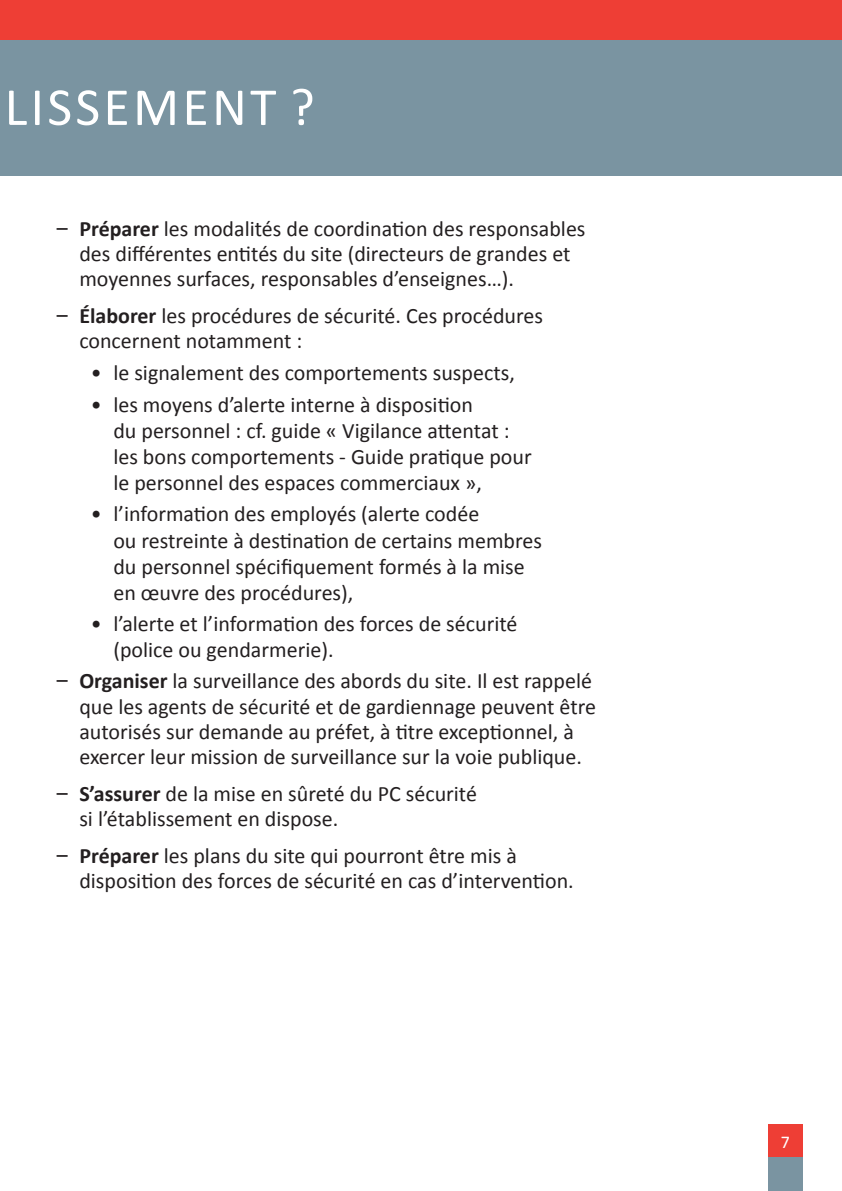
<style>
.page{position:relative;width:842px;height:1191px;background:#fff}
.page>*{position:absolute;margin:0;border:0;box-sizing:border-box;transform-origin:0 0}
.t1{font:54px "Calibri";letter-spacing:.06em;color:#fff}
.t2{font:22px/25.2px "Calibri";color:#231f20}
.t3{font:18px "Calibri";color:#fff}
.s1{font-weight:700}
</style>
<div class="page">
<div style="left:768px;top:1124px;width:34px;height:33px;background:#ee3e35"></div>
<div style="left:768px;top:1157px;width:34px;height:34px;background:#7a94a1"></div>
<div style="left:0;top:0;width:842px;height:176px;background:#7a94a1"></div>
<div style="left:0;top:0;width:842px;height:40px;background:#ee3e35"></div>
<h1 class="t1" style="left:5px;top:73px;width:312px">LISSEMENT ?</h1>
<p class="t2" style="left:79px;top:215px;width:508px;text-indent:-23px">͵͵ <span class="s1">Préparer</span> les modalités de coordination des responsables des différentes entités du site (directeurs de grandes et moyennes surfaces, responsables d’enseignes…).</p>
<p class="t2" style="left:79px;top:302px;width:465px;text-indent:-23px">͵͵ <span class="s1">Élaborer</span> les procédures de sécurité. Ces procédures concernent notamment :</p>
<p class="t2" style="left:91px;top:359px;width:426px">• le signalement des comportements suspects,</p>
<p class="t2" style="left:113px;top:390px;width:420px;line-height:26px;text-indent:-23px">• les moyens d’alerte interne à disposition<br>du personnel : cf. guide « Vigilance attentat : les bons comportements - Guide pratique pour le personnel des espaces commerciaux »,</p>
<p class="t2" style="left:113px;top:500px;width:430px;line-height:26px;text-indent:-23px">• l’information des employés (alerte codée<br>ou restreinte à destination de certains membres du personnel spécifiquement formés à la mise en œuvre des procédures),</p>
<p class="t2" style="left:113px;top:610px;width:406px;line-height:26px;text-indent:-23px">• l’alerte et l’information des forces de sécurité (police ou gendarmerie).</p>
<p class="t2" style="left:79px;top:667px;width:518px;text-indent:-23px">͵͵ <span class="s1">Organiser</span> la surveillance des abords du site. Il est rappelé que les agents de sécurité et de gardiennage peuvent être autorisés sur demande au préfet, à titre exceptionnel, à exercer leur mission de surveillance sur la voie publique.</p>
<p class="t2" style="left:79px;top:780px;width:399px;text-indent:-23px">͵͵ <span class="s1">S’assurer</span> de la mise en sûreté du PC sécurité si l’établissement en dispose.</p>
<p class="t2" style="left:79px;top:841px;width:496px;text-indent:-23px">͵͵ <span class="s1">Préparer</span> les plans du site qui pourront être mis à disposition des forces de sécurité en cas d’intervention.</p>
<p class="t3" style="left:781px;top:1130px;width:11px">7</p>
</div>
